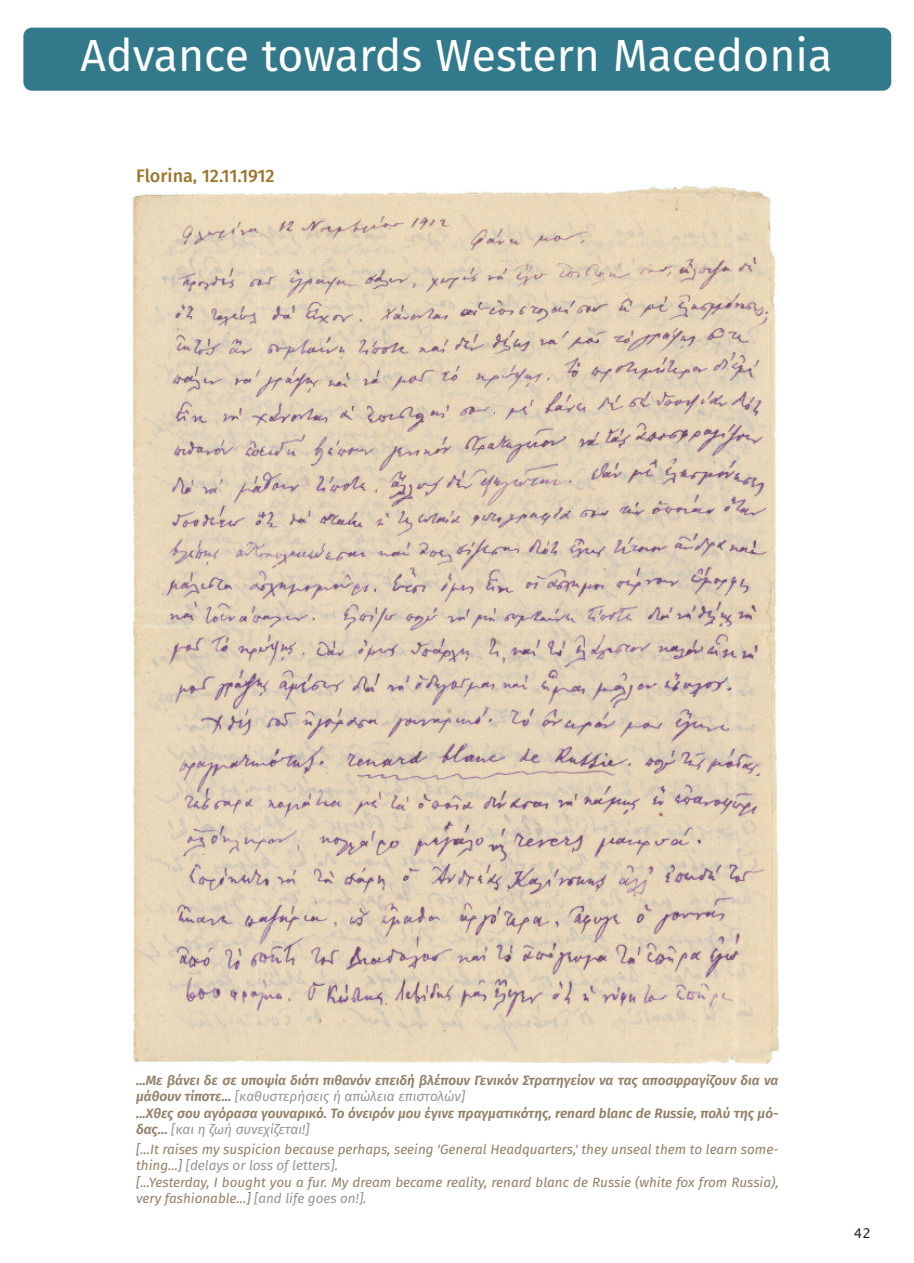
<style>
.page{position:relative;width:914px;height:1263px;background:#fff}
.page>*{position:absolute;margin:0;border:0;box-sizing:border-box;transform-origin:0 0}
.t1{font:45px "Fira Sans";color:#fff}
.t2{font:500 18px "Fira Sans";color:#9b762b}
.t3{font:italic 13.5px/16.2px "Fira Sans";color:#928067}
.t4{font:italic 600 13.5px/16.2px "Fira Sans";color:#928067}
.t5{font:13.5px "Lucida Grande";color:#231f20}
.s1{font-weight:400;color:#939598}
.s2{color:#939598}
</style>
<div class="page">
<div style="left:23px;top:28px;width:868px;height:63px;background:#32798c;border-radius:9px"></div>
<img style="left:132px;top:186px;width:648px;height:878px">
<h1 class="t1" style="left:80px;top:38px;width:753px">Advance towards Western Macedonia</h1>
<h2 class="t2" style="left:136px;top:168px;width:140px">Florina, 12.11.1912</h2>
<p class="t4" style="left:136px;top:1073px;width:644px">...Με βάνει δε σε υποψία διότι πιθανόν επειδή βλέπουν Γενικόν Στρατηγείον να τας αποσφραγίζουν δια να μάθουν τίποτε... <span class="s1">[καθυστερήσεις ή απώλεια επιστολών]<br></span>...Χθες σου αγόρασα γουναρικό. Το όνειρόν μου έγινε πραγματικότης, renard blanc de Russie, πολύ της μό&shy;δας... <span class="s1">[και η ζωή συνεχίζεται!]</span></p>
<p class="t3" style="left:136px;top:1143px;width:644px">[...It raises my suspicion because perhaps, seeing 'General Headquarters,' they unseal them to learn some&shy;thing...] <span class="s2">[delays or loss of letters]</span>.<br>[...Yesterday, I bought you a fur. My dream became reality, renard blanc de Russie (white fox from Russia), very fashionable...] <span class="s2">[and life goes on!]</span>.</p>
<p class="t5" style="left:853px;top:1225px;width:19px">42</p>
</div>
